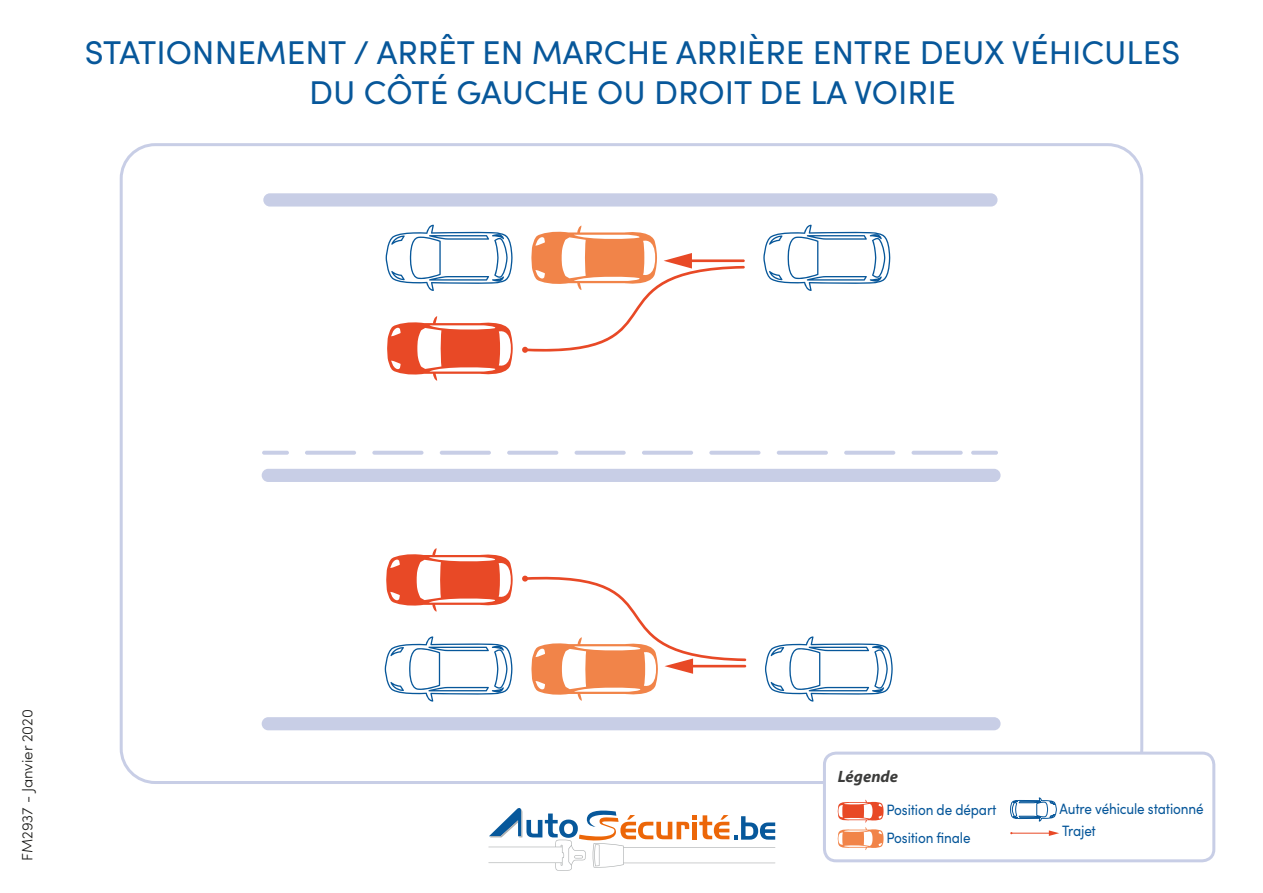
<style>
.page{position:relative;width:1263px;height:893px;background:#fff}
.page>*{position:absolute;margin:0;border:0;box-sizing:border-box;transform-origin:0 0}
.t1{font:33px/39.6px "Sofia Pro";color:#07579a;text-align:center}
.t2{font:italic 700 16.5px "Myriad Pro";color:#3c3c3b}
.t3{font:15px/27.9px "Sofia Pro";letter-spacing:-.01em;color:#07579a;scale:.9 1}
.t4{font:300 15px "Sofia Pro";color:#1d1d1b}
</style>
<div class="page">
<div style="left:823px;top:752px;width:392px;height:110px;border:3px solid #c8cee6;border-radius:12px"></div>
<div style="left:263px;top:193px;width:734px;height:14px;background:#c8cee6;border-radius:7px"></div>
<svg style="left:262px;top:451px;width:27px;height:4px"></svg>
<svg style="left:305px;top:451px;width:51px;height:4px"></svg>
<svg style="left:372px;top:451px;width:51px;height:4px"></svg>
<svg style="left:440px;top:451px;width:51px;height:4px"></svg>
<svg style="left:507px;top:451px;width:51px;height:4px"></svg>
<svg style="left:575px;top:451px;width:51px;height:4px"></svg>
<svg style="left:642px;top:451px;width:51px;height:4px"></svg>
<svg style="left:709px;top:451px;width:51px;height:4px"></svg>
<svg style="left:777px;top:451px;width:51px;height:4px"></svg>
<svg style="left:844px;top:451px;width:51px;height:4px"></svg>
<svg style="left:911px;top:451px;width:52px;height:4px"></svg>
<svg style="left:971px;top:451px;width:27px;height:4px"></svg>
<svg style="left:763px;top:225px;width:127px;height:66px"></svg>
<svg style="left:386px;top:225px;width:126px;height:66px"></svg>
<svg style="left:387px;top:316px;width:126px;height:65px"></svg>
<svg style="left:522px;top:226px;width:223px;height:127px"></svg>
<div style="left:262px;top:717px;width:738px;height:13px;background:#c8cee6;border-radius:7px"></div>
<div style="left:262px;top:469px;width:738px;height:13px;background:#c8cee6;border-radius:7px"></div>
<svg style="left:765px;top:636px;width:128px;height:66px"></svg>
<svg style="left:385px;top:636px;width:127px;height:66px"></svg>
<svg style="left:386px;top:548px;width:127px;height:64px"></svg>
<svg style="left:522px;top:575px;width:224px;height:126px"></svg>
<svg style="left:488px;top:808px;width:287px;height:63px"></svg>
<svg style="left:838px;top:800px;width:45px;height:50px"></svg>
<svg style="left:1010px;top:797px;width:47px;height:25px"></svg>
<svg style="left:1010px;top:830px;width:49px;height:6px"></svg>
<p class="t1" style="left:85px;top:31px;width:1097px">STATIONNEMENT / ARRÊT EN MARCHE ARRIÈRE ENTRE DEUX VÉHICULES<br>DU CÔTÉ GAUCHE OU DROIT DE LA VOIRIE</p>
<p class="t4" style="left:16px;top:861px;width:153px;rotate:-90deg">FM2937 - Janvier 2020</p>
<p class="t2" style="left:838px;top:767px;width:62px">Légende</p>
<p class="t3" style="left:886px;top:795px;width:124px">Position de départ<br>Position finale</p>
<p class="t3" style="left:1059px;top:796px;width:162px;line-height:22.5px">Autre véhicule stationné<br>Trajet</p>
</div>
